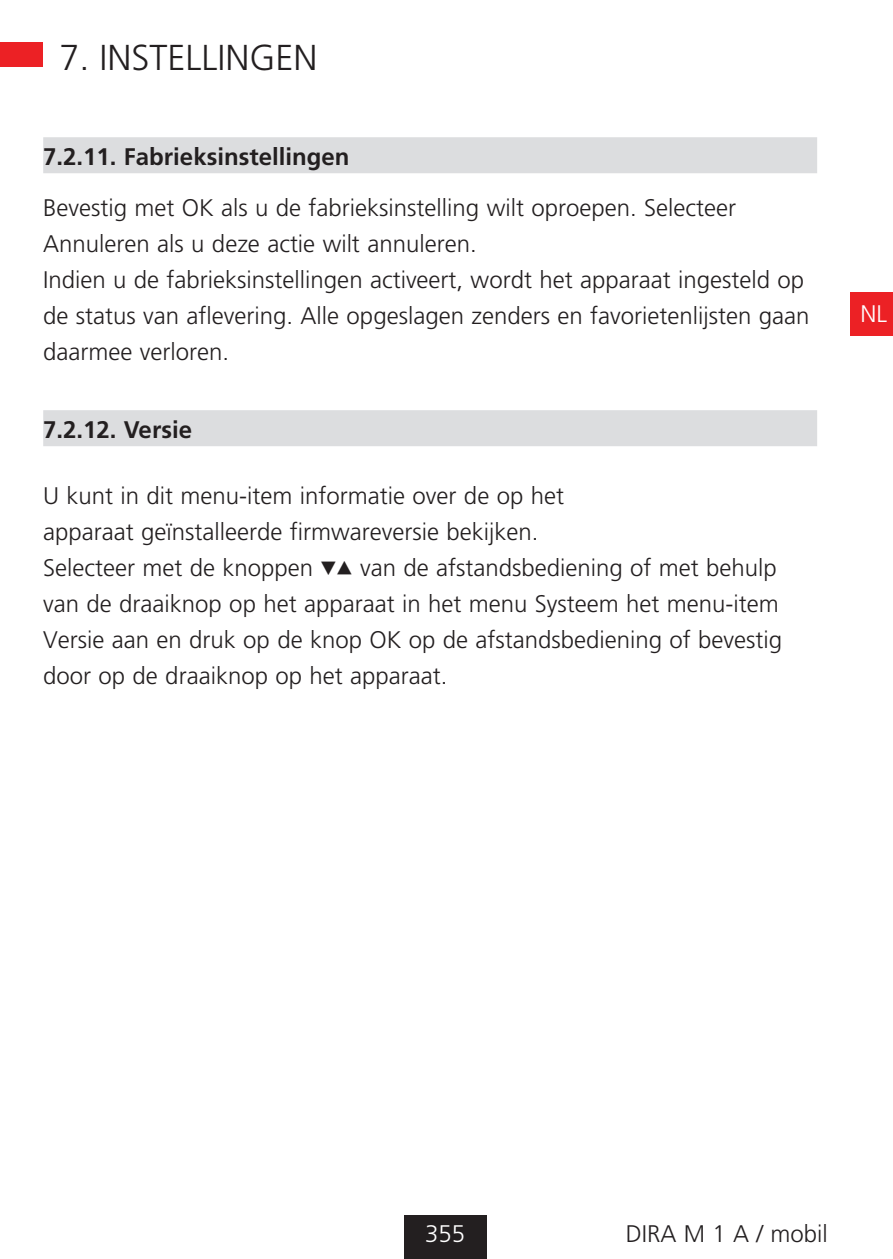
<style>
.page{position:relative;width:893px;height:1259px;background:#fff}
.page>*{position:absolute;margin:0;border:0;box-sizing:border-box;transform-origin:0 0}
.t1{font:300 36px "Frutiger LT Pro";color:#231f20}
.t2{font:300 24px/36px "Frutiger LT Pro";color:#231f20}
.t3{font:700 24px "Frutiger LT Pro";color:#231f20}
.t4{font:300 24px "Frutiger LT Pro";color:#fff}
.s1{font-family:"Eurostile OT";font-weight:400}
</style>
<div class="page">
<div style="left:850px;top:293px;width:43px;height:43px;background:#ec2125"></div>
<div style="left:404px;top:1215px;width:83px;height:44px;background:#231f20"></div>
<div style="left:0;top:43px;width:43px;height:24px;background:#ec2125"></div>
<div style="left:43px;top:137px;width:774px;height:36px;background:#dcdddf"></div>
<div style="left:43px;top:410px;width:774px;height:36px;background:#dcdddf"></div>
<h1 class="t1" style="left:60px;top:36px;width:260px">7. INSTELLINGEN</h1>
<p class="t3" style="left:43px;top:142px;width:308px">7.2.11. Fabrieksinstellingen</p>
<p class="t2" style="left:43px;top:190px;width:768px">Bevestig met OK als u de fabrieksinstelling wilt oproepen. Selecteer Annuleren als u deze actie wilt annuleren.<br>Indien u de fabrieksinstellingen activeert, wordt het apparaat ingesteld op de status van aflevering. Alle opgeslagen zenders en favorietenlijsten gaan daarmee verloren.</p>
<p class="t3" style="left:43px;top:415px;width:150px">7.2.12. Versie</p>
<p class="t2" style="left:43px;top:478px;width:740px">U kunt in dit menu-item informatie over de op het<br>apparaat geïnstalleerde firmwareversie bekijken.<br>Selecteer met de knoppen <span class="s1">▼▲</span> van de afstandsbediening of met behulp van de draaiknop op het apparaat in het menu Systeem het menu-item Versie aan en druk op de knop OK op de afstandsbediening of bevestig door op de draaiknop op het apparaat.</p>
<p class="t4" style="left:860px;top:300px;width:28px">NL</p>
<p class="t4" style="left:425px;top:1220px;width:42px">355</p>
<p class="t2" style="left:626px;top:1216px;width:204px">DIRA M 1 A / mobil</p>
</div>
